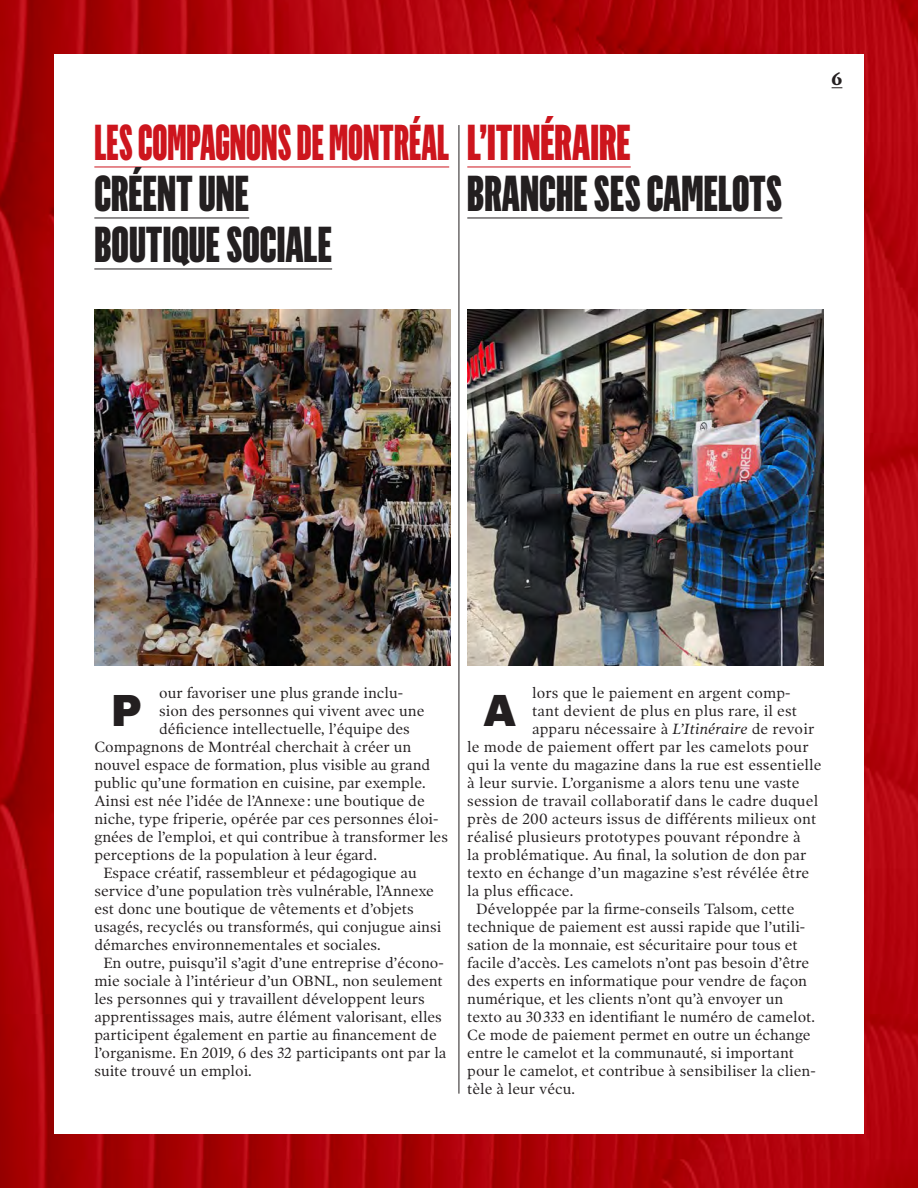
<style>
.page{position:relative;width:918px;height:1188px;background:#fff}
.page>*{position:absolute;margin:0;border:0;box-sizing:border-box;transform-origin:0 0}
.Titre{font:900 49.5px/51px "Flama Ultracondensed";color:#cd151d;scale:.86 1}
.Titre-2{font:900 49.5px "Flama Ultracondensed";color:#231f20}
.t1{font:900 43.5px "Flama";color:#231f20}
.t2{font:700 18px "Poynter OS Text One L";color:#231f20}
.Texte_-_indent{font:15px/18px "Poynter OS Text One L";color:#231f20}
.s1{color:#231f20}
.s2{font-style:italic}
</style>
<div class="page">
<img style="left:0;top:0;width:918px;height:1188px">
<div style="left:54px;top:54px;width:810px;height:1080px;background:#fff"></div>
<hr style="left:94px;top:166px;width:355px;height:1px;background:#cd151d">
<hr style="left:94px;top:217px;width:155px;height:1px;background:#231f20">
<hr style="left:94px;top:268px;width:238px;height:1px;background:#231f20">
<hr style="left:467px;top:166px;width:164px;height:1px;background:#cd151d">
<hr style="left:467px;top:217px;width:315px;height:1px;background:#231f20">
<hr style="left:459px;top:125px;width:1px;height:969px;background:#231f20">
<img style="left:94px;top:310px;width:357px;height:356px">
<img style="left:467px;top:310px;width:356px;height:356px">
<p class="Titre" style="left:94px;top:117px;width:625px">LES COMPAGNONS DE MONTRÉAL L’ITINÉRAIRE<br><span class="s1">CRÉENT UNE<br>BOUTIQUE SOCIALE</span></p>
<p class="Titre-2" style="left:467px;top:166px;width:317px">BRANCHE SES CAMELOTS</p>
<p class="t2" style="left:832px;top:67px;width:12px">6</p>
<p class="Texte_-_indent" style="left:159px;top:683px;width:245px">our favoriser une plus grande inclu-</p>
<p class="Texte_-_indent" style="left:159px;top:701px;width:267px">sion des personnes qui vivent avec une</p>
<p class="Texte_-_indent" style="left:159px;top:719px;width:252px">déficience intellectuelle, l’équipe des</p>
<p class="Texte_-_indent" style="left:94px;top:737px;width:319px">Compagnons de Montréal cherchait à créer un</p>
<p class="Texte_-_indent" style="left:94px;top:755px;width:337px">nouvel espace de formation, plus visible au grand</p>
<p class="Texte_-_indent" style="left:94px;top:773px;width:333px">public qu’une formation en cuisine, par exemple.</p>
<p class="Texte_-_indent" style="left:94px;top:791px;width:332px">Ainsi est née l’idée de l’Annexe: une boutique de</p>
<p class="Texte_-_indent" style="left:94px;top:809px;width:346px">niche, type friperie, opérée par ces personnes éloi-</p>
<p class="Texte_-_indent" style="left:94px;top:827px;width:355px">gnées de l’emploi, et qui contribue à transformer les</p>
<p class="Texte_-_indent" style="left:94px;top:845px;width:284px">perceptions de la population à leur égard.</p>
<p class="Texte_-_indent" style="left:94px;top:863px;width:348px;text-indent:9px">Espace créatif, rassembleur et pédagogique au service d’une population très vulnérable, l’Annexe est donc une boutique de vêtements et d’objets usagés, recyclés ou transformés, qui conjugue ainsi démarches environnementales et sociales.</p>
<p class="Texte_-_indent" style="left:94px;top:953px;width:353px;text-indent:9px">En outre, puisqu’il s’agit d’une entreprise d’écono&shy;mie sociale à l’intérieur d’un OBNL, non seulement les personnes qui y travaillent développent leurs apprentissages mais, autre élément valorisant, elles participent également en partie au financement de l’organisme. En 2019, 6 des 32 participants ont par la suite trouvé un emploi.</p>
<p class="Texte_-_indent" style="left:532px;top:683px;width:260px">lors que le paiement en argent comp-</p>
<p class="Texte_-_indent" style="left:532px;top:701px;width:267px">tant devient de plus en plus rare, il est</p>
<p class="Texte_-_indent" style="left:532px;top:719px;width:284px">apparu nécessaire à <span class="s2">L’Itinéraire</span> de revoir</p>
<p class="Texte_-_indent" style="left:467px;top:737px;width:343px">le mode de paiement offert par les camelots pour</p>
<p class="Texte_-_indent" style="left:467px;top:755px;width:356px">qui la vente du magazine dans la rue est essentielle</p>
<p class="Texte_-_indent" style="left:467px;top:773px;width:334px">à leur survie. L’organisme a alors tenu une vaste</p>
<p class="Texte_-_indent" style="left:467px;top:791px;width:352px">session de travail collaboratif dans le cadre duquel</p>
<p class="Texte_-_indent" style="left:467px;top:809px;width:351px">près de 200 acteurs issus de différents milieux ont</p>
<p class="Texte_-_indent" style="left:467px;top:827px;width:335px">réalisé plusieurs prototypes pouvant répondre à</p>
<p class="Texte_-_indent" style="left:467px;top:845px;width:341px">la problématique. Au final, la solution de don par</p>
<p class="Texte_-_indent" style="left:467px;top:863px;width:344px">texto en échange d’un magazine s’est révélée être</p>
<p class="Texte_-_indent" style="left:467px;top:881px;width:108px">la plus efficace.</p>
<p class="Texte_-_indent" style="left:467px;top:899px;width:350px;text-indent:9px">Développée par la firme-conseils Talsom, cette technique de paiement est aussi rapide que l’utili&shy;sation de la monnaie, est sécuritaire pour tous et facile d’accès. Les camelots n’ont pas besoin d’être des experts en informatique pour vendre de façon numérique, et les clients n’ont qu’à envoyer un texto au 30333 en identifiant le numéro de camelot.<br>Ce mode de paiement permet en outre un échange entre le camelot et la communauté, si important pour le camelot, et contribue à sensibiliser la clien&shy;tèle à leur vécu.</p>
<p class="t1" style="left:112px;top:682px;width:32px">P</p>
<p class="t1" style="left:483px;top:682px;width:34px">A</p>
</div>
